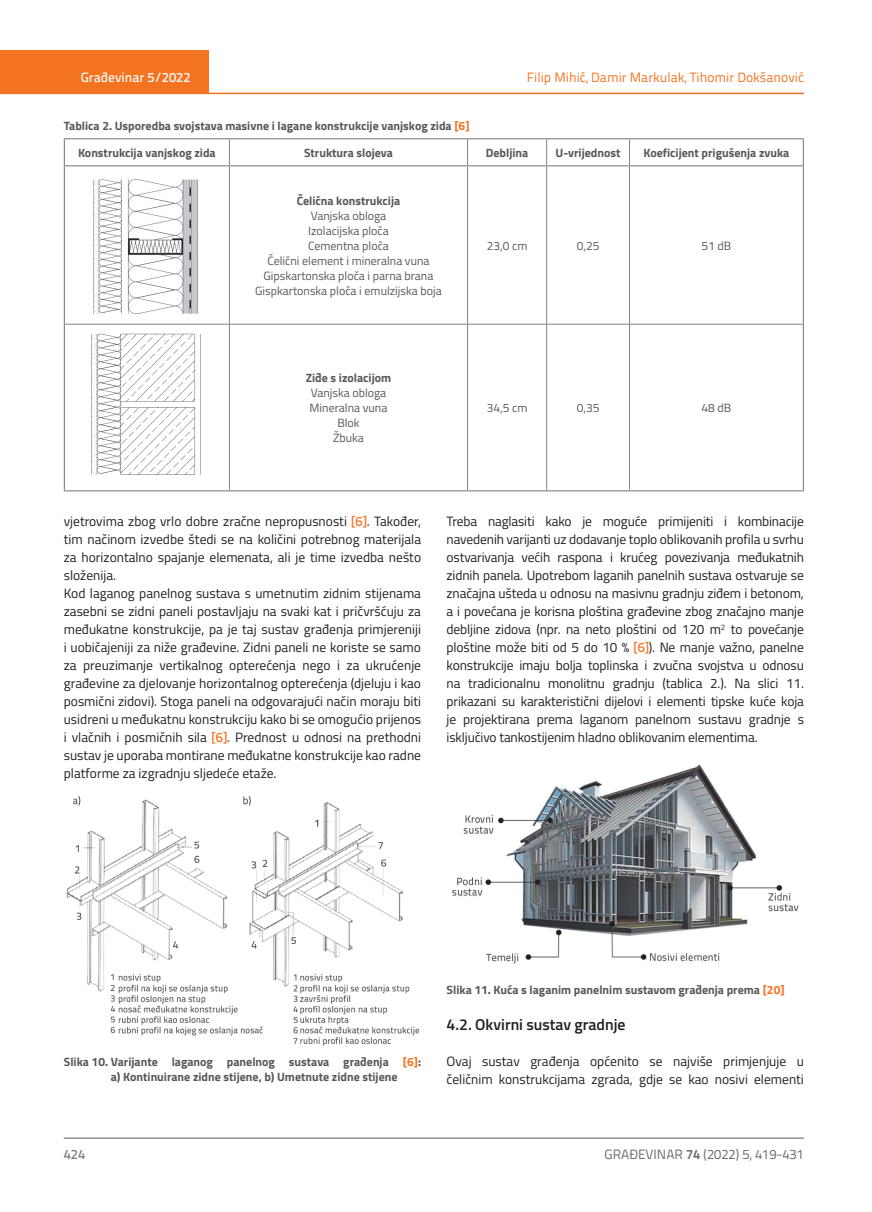
<style>
.page{position:relative;width:872px;height:1212px;background:#fff}
.page>*{position:absolute;margin:0;border:0;box-sizing:border-box;transform-origin:0 0}
.t1{font:600 15.75px "Titillium";color:#231f20}
.t2{font:13.5px/18px "Titillium";color:#231f20}
.t3{font:13.5px "Titillium Text 22 L";color:#f47321}
.t4{font:13.5px "Titillium Text 22 L";color:#6c6d70}
.t5{font:500 13.5px "Titillium Text 22 L";color:#fff}
.t6{font:500 13.5px "Titillium Text 22 L";color:#787a7d}
.t7{font:700 12px/15px "Titillium";color:#57585a}
.t8{font:12px/15px "Titillium";color:#57585a;text-align:center}
.s1{color:#f47321}
.s2{font-family:"Titillium Text 22 L";font-weight:500;color:#f47321}
.s3{font-weight:700}
</style>
<div class="page">
<div style="left:0;top:50px;width:208px;height:44px;background:#f47321"></div>
<hr style="left:0;top:93px;width:804px;height:1px;background:#f47321">
<hr style="left:64px;top:1138px;width:740px;height:1px;background:#57585a">
<img style="left:66px;top:796px;width:354px;height:250px">
<svg style="left:229px;top:139px;width:1px;height:26px"></svg>
<svg style="left:467px;top:139px;width:1px;height:26px"></svg>
<svg style="left:546px;top:139px;width:1px;height:26px"></svg>
<svg style="left:629px;top:139px;width:1px;height:26px"></svg>
<hr style="left:229px;top:166px;width:1px;height:158px;background:#808285">
<hr style="left:467px;top:166px;width:1px;height:158px;background:#808285">
<hr style="left:546px;top:166px;width:1px;height:158px;background:#808285">
<hr style="left:629px;top:166px;width:1px;height:158px;background:#808285">
<hr style="left:65px;top:324px;width:164px;height:1px;background:#808285">
<hr style="left:229px;top:324px;width:238px;height:1px;background:#808285">
<hr style="left:229px;top:324px;width:1px;height:166px;background:#808285">
<hr style="left:467px;top:324px;width:79px;height:1px;background:#808285">
<hr style="left:467px;top:324px;width:1px;height:166px;background:#808285">
<hr style="left:546px;top:324px;width:83px;height:1px;background:#808285">
<hr style="left:546px;top:324px;width:1px;height:166px;background:#808285">
<hr style="left:629px;top:324px;width:173px;height:1px;background:#808285">
<hr style="left:629px;top:324px;width:1px;height:166px;background:#808285">
<hr style="left:64px;top:166px;width:1px;height:158px;background:#808285">
<hr style="left:802px;top:166px;width:2px;height:158px;background:#808285">
<hr style="left:64px;top:324px;width:1px;height:166px;background:#808285">
<hr style="left:802px;top:324px;width:2px;height:166px;background:#808285">
<hr style="left:64px;top:490px;width:165px;height:1px;background:#808285">
<hr style="left:229px;top:490px;width:238px;height:1px;background:#808285">
<hr style="left:467px;top:490px;width:79px;height:1px;background:#808285">
<hr style="left:546px;top:490px;width:83px;height:1px;background:#808285">
<hr style="left:629px;top:490px;width:175px;height:1px;background:#808285">
<hr style="left:64px;top:138px;width:165px;height:1px;background:#808285">
<svg style="left:64px;top:139px;width:1px;height:26px"></svg>
<hr style="left:229px;top:138px;width:238px;height:1px;background:#808285">
<hr style="left:467px;top:138px;width:79px;height:1px;background:#808285">
<hr style="left:546px;top:138px;width:83px;height:1px;background:#808285">
<hr style="left:629px;top:138px;width:175px;height:1px;background:#808285">
<hr style="left:802px;top:139px;width:2px;height:26px;background:#808285">
<hr style="left:64px;top:165px;width:165px;height:1px;background:#808285">
<hr style="left:229px;top:165px;width:238px;height:1px;background:#808285">
<hr style="left:467px;top:165px;width:79px;height:1px;background:#808285">
<hr style="left:546px;top:165px;width:83px;height:1px;background:#808285">
<hr style="left:629px;top:165px;width:175px;height:1px;background:#808285">
<img style="left:93px;top:179px;width:105px;height:135px">
<img style="left:91px;top:333px;width:110px;height:142px">
<img style="left:452px;top:764px;width:347px;height:200px">
<p class="t5" style="left:81px;top:67px;width:111px">Građevinar 5/2022</p>
<p class="t7" style="left:64px;top:117px;width:407px">Tablica 2. Usporedba svojstava masivne i lagane konstrukcije vanjskog zida <span class="s1">[6]</span></p>
<p class="t3" style="left:527px;top:68px;width:279px">Filip Mihić, Damir Markulak, Tihomir Dokšanović</p>
<p class="t7" style="left:78px;top:144px;width:139px">Konstrukcija vanjskog zida</p>
<p class="t7" style="left:304px;top:144px;width:90px">Struktura slojeva</p>
<p class="t7" style="left:486px;top:144px;width:44px">Debljina</p>
<p class="t7" style="left:555px;top:144px;width:67px">U-vrijednost</p>
<p class="t7" style="left:643px;top:144px;width:147px">Koeficijent prigušenja zvuka</p>
<p class="t7" style="left:297px;top:192px;width:105px">Čelična konstrukcija</p>
<p class="t8" style="left:255px;top:207px;width:188px">Vanjska obloga<br>Izolacijska ploča<br>Cementna ploča<br>Čelični element i mineralna vuna<br>Gipskartonska ploča i parna brana<br>Gispkartonska ploča i emulzijska boja</p>
<p class="t8" style="left:487px;top:237px;width:42px">23,0 cm</p>
<p class="t8" style="left:576px;top:237px;width:24px">0,25</p>
<p class="t8" style="left:701px;top:237px;width:31px">51 dB</p>
<p class="t7" style="left:306px;top:370px;width:87px">Ziđe s izolacijom</p>
<p class="t8" style="left:309px;top:385px;width:79px">Vanjska obloga<br>Mineralna vuna<br>Blok<br>Žbuka</p>
<p class="t8" style="left:487px;top:400px;width:42px">34,5 cm</p>
<p class="t8" style="left:576px;top:400px;width:24px">0,35</p>
<p class="t8" style="left:701px;top:400px;width:31px">48 dB</p>
<p class="t2" style="left:64px;top:511px;width:359px">vjetrovima zbog vrlo dobre zračne nepropusnosti <span class="s2">[6]</span>. Također, tim načinom izvedbe štedi se na količini potrebnog materijala za horizontalno spajanje elemenata, ali je time izvedba nešto složenija.<br>Kod laganog panelnog sustava s umetnutim zidnim stijenama zasebni se zidni paneli postavljaju na svaki kat i pričvršćuju za međukatne konstrukcije, pa je taj sustav građenja primjereniji i uobičajeniji za niže građevine. Zidni paneli ne koriste se samo za preuzimanje vertikalnog opterećenja nego i za ukrućenje građevine za djelovanje horizontalnog opterećenja (djeluju i kao posmični zidovi). Stoga paneli na odgovarajući način moraju biti usidreni u međukatnu konstrukciju kako bi se omogućio prijenos i vlačnih i posmičnih sila <span class="s2">[6]</span>. Prednost u odnosi na prethodni sustav je uporaba montirane međukatne konstrukcije kao radne platforme za izgradnju sljedeće etaže.</p>
<p class="t2" style="left:446px;top:511px;width:359px;text-align:justify">Treba naglasiti kako je moguće primijeniti i kombinacije navedenih varijanti uz dodavanje toplo oblikovanih profila u svrhu ostvarivanja većih raspona i krućeg povezivanja međukatnih zidnih panela. Upotrebom laganih panelnih sustava ostvaruje se značajna ušteda u odnosu na masivnu gradnju ziđem i betonom, a i povećana je korisna ploština građevine zbog značajno manje debljine zidova (npr. na neto ploštini od 120 m<sup>2</sup> to povećanje ploštine može biti od 5 do 10 % <span class="s2">[6]</span>). Ne manje važno, panelne konstrukcije imaju bolja toplinska i zvučna svojstva u odnosu na tradicionalnu monolitnu gradnju (tablica 2.). Na slici 11. prikazani su karakteristični dijelovi i elementi tipske kuće koja je projektirana prema laganom panelnom sustavu gradnje s isključivo tankostijenim hladno oblikovanim elementima.</p>
<p class="t7" style="left:111px;top:1054px;width:312px;text-indent:-47px">Slika 10. Varijante laganog panelnog sustava građenja <span class="s1">[6]</span>: a) Kontinuirane zidne stijene, b) Umetnute zidne stijene</p>
<p class="t7" style="left:446px;top:982px;width:339px">Slika 11. Kuća s laganim panelnim sustavom građenja prema <span class="s1">[20]</span></p>
<p class="t1" style="left:446px;top:1013px;width:180px">4.2. Okvirni sustav gradnje</p>
<p class="t2" style="left:446px;top:1052px;width:359px">Ovaj sustav građenja općenito se najviše primjenjuje u čeličnim konstrukcijama zgrada, gdje se kao nosivi elementi</p>
<p class="t6" style="left:64px;top:1144px;width:23px">424</p>
<p class="t4" style="left:604px;top:1144px;width:201px">GRAĐEVINAR <span class="s3">74</span> (2022) 5, 419-431</p>
</div>
